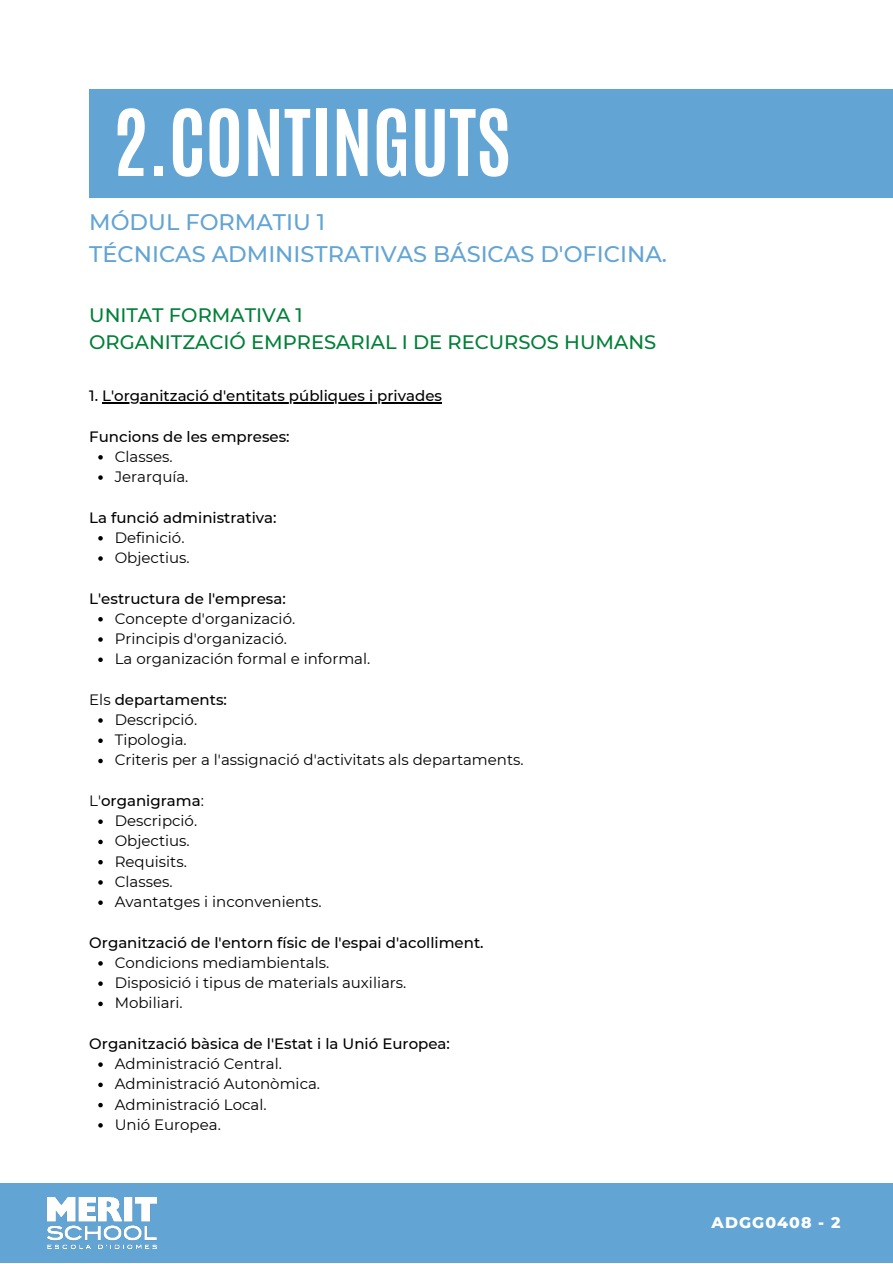
<style>
.page{position:relative;width:893px;height:1264px;background:#fff}
.page>*{position:absolute;margin:0;border:0;box-sizing:border-box;transform-origin:0 0}
.t1{font:700 78px "Antonio";color:#fff}
.t2{font:500 22.5px/31.5px "Montserrat";color:#62a4d3}
.t3{font:500 19.5px/27px "Montserrat";color:#008037}
.t4{font:800 15.75px "Montserrat";letter-spacing:.07em;color:#fff}
.t5{font:15px/20.2px "Montserrat";color:#000}
.t6{font:500 15px "Montserrat";color:#000}
.s1{font-weight:400}
</style>
<div class="page">
<svg style="left:98px;top:455px;width:5px;height:4px"></svg>
<svg style="left:98px;top:475px;width:5px;height:5px"></svg>
<svg style="left:98px;top:536px;width:5px;height:4px"></svg>
<svg style="left:98px;top:556px;width:5px;height:5px"></svg>
<svg style="left:98px;top:617px;width:5px;height:4px"></svg>
<svg style="left:98px;top:637px;width:5px;height:4px"></svg>
<svg style="left:98px;top:657px;width:5px;height:5px"></svg>
<svg style="left:98px;top:718px;width:5px;height:4px"></svg>
<svg style="left:98px;top:738px;width:5px;height:5px"></svg>
<svg style="left:98px;top:758px;width:5px;height:5px"></svg>
<svg style="left:98px;top:819px;width:5px;height:5px"></svg>
<svg style="left:98px;top:839px;width:5px;height:5px"></svg>
<svg style="left:98px;top:860px;width:5px;height:4px"></svg>
<svg style="left:98px;top:880px;width:5px;height:4px"></svg>
<svg style="left:98px;top:900px;width:5px;height:4px"></svg>
<svg style="left:98px;top:961px;width:5px;height:4px"></svg>
<svg style="left:98px;top:981px;width:5px;height:4px"></svg>
<svg style="left:98px;top:1001px;width:5px;height:5px"></svg>
<svg style="left:98px;top:1062px;width:5px;height:4px"></svg>
<svg style="left:98px;top:1082px;width:5px;height:5px"></svg>
<svg style="left:98px;top:1102px;width:5px;height:5px"></svg>
<svg style="left:98px;top:1123px;width:5px;height:4px"></svg>
<hr style="left:102px;top:402px;width:340px;height:1px;background:#000">
<div style="left:0;top:1183px;width:892px;height:79px;background:#62a4d3"></div>
<img style="left:47px;top:1197px;width:109px;height:50px">
<div style="left:89px;top:89px;width:803px;height:109px;background:#62a4d3"></div>
<h1 class="t1" style="left:112px;top:87px;width:400px">2.CONTINGUTS</h1>
<h2 class="t2" style="left:89px;top:206px;width:579px">MÓDUL FORMATIU 1<br>TÉCNICAS ADMINISTRATIVAS BÁSICAS D'OFICINA.</h2>
<h3 class="t3" style="left:89px;top:302px;width:568px">UNITAT FORMATIVA 1<br>ORGANITZACIÓ EMPRESARIAL I DE RECURSOS HUMANS</h3>
<p class="t6" style="left:89px;top:386px;width:354px">1. L'organització d'entitats públiques i privades</p>
<p class="t6" style="left:89px;top:427px;width:202px">Funcions de les empreses:</p>
<p class="t5" style="left:115px;top:446px;width:75px">Classes.<br>Jerarquía.</p>
<p class="t6" style="left:89px;top:508px;width:189px">La funció administrativa:</p>
<p class="t5" style="left:115px;top:527px;width:77px">Definició.<br>Objectius.</p>
<p class="t6" style="left:89px;top:589px;width:198px">L'estructura de l'empresa:</p>
<p class="t5" style="left:115px;top:608px;width:257px">Concepte d'organizació.<br>Principis d'organizació.<br>La organización formal e informal.</p>
<p class="t6" style="left:89px;top:690px;width:139px"><span class="s1">Els</span> departaments:</p>
<p class="t5" style="left:115px;top:709px;width:410px">Descripció.<br>Tipologia.<br>Criteris per a l'assignació d'activitats als departaments.</p>
<p class="t6" style="left:89px;top:791px;width:116px"><span class="s1">L'</span>organigrama<span class="s1">:</span></p>
<p class="t5" style="left:115px;top:810px;width:208px">Descripció.<br>Objectius.<br>Requisits.<br>Classes.<br>Avantatges i inconvenients.</p>
<p class="t6" style="left:89px;top:933px;width:396px">Organització de l'entorn físic de l'espai d'acolliment.</p>
<p class="t5" style="left:115px;top:952px;width:293px">Condicions mediambientals.<br>Disposició i tipus de materials auxiliars.<br>Mobiliari.</p>
<p class="t6" style="left:89px;top:1034px;width:362px">Organització bàsica de l'Estat i la Unió Europea:</p>
<p class="t5" style="left:115px;top:1053px;width:207px">Administració Central.<br>Administració Autonòmica.<br>Administració Local.<br>Unió Europea.</p>
<p class="t4" style="left:711px;top:1212px;width:130px">ADGG0408 - 2</p>
</div>
